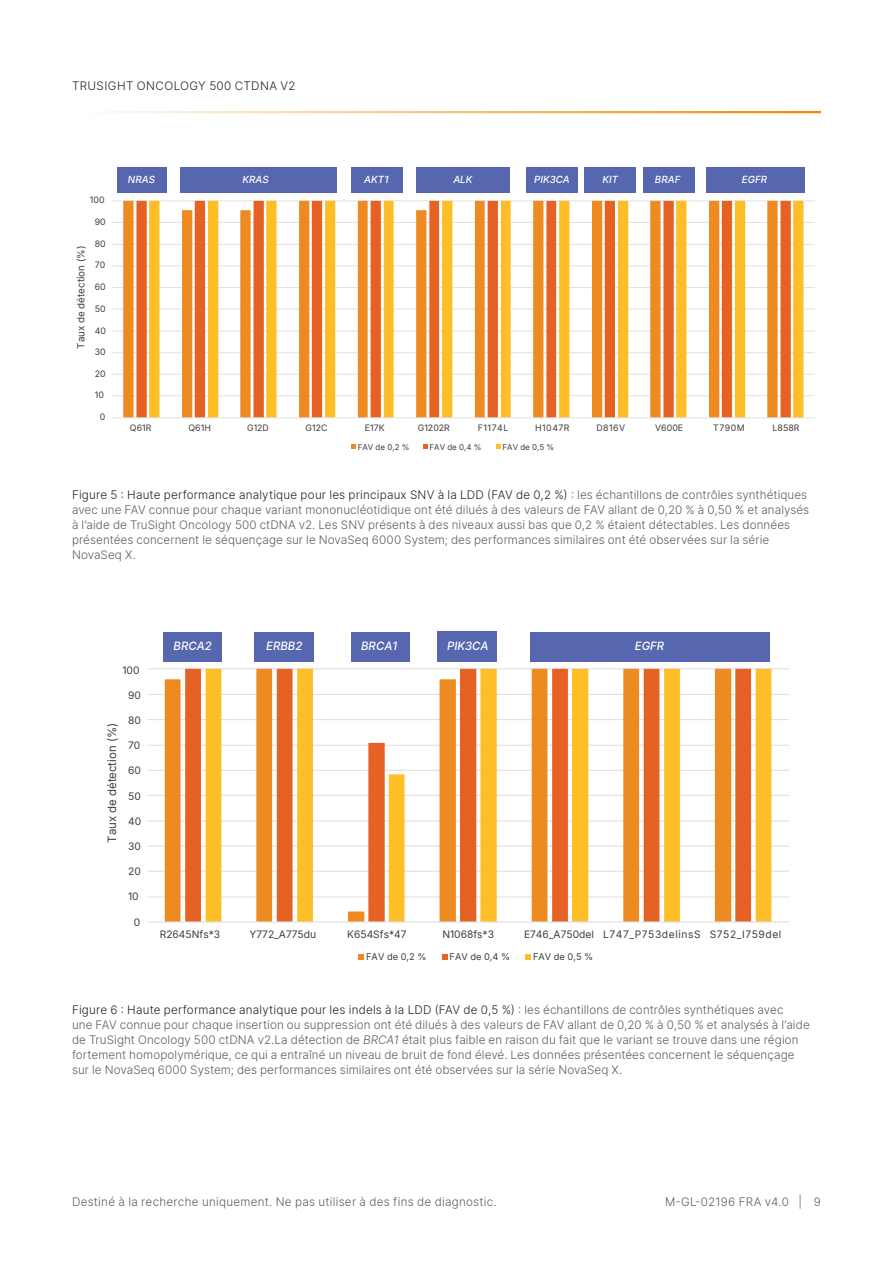
<style>
.page{position:relative;width:893px;height:1263px;background:#fff}
.page>*{position:absolute;margin:0;border:0;box-sizing:border-box;transform-origin:0 0}
.t1{font:300 11.7px/15px "Inter";letter-spacing:.01em;color:#5c5c5c}
.t2{font:300 11.7px "Inter";letter-spacing:.035em;color:#231f20}
.t3{font:italic 500 11.4px "Inter";color:#fff}
.t4{font:11.4px "Inter";color:#3e3e3f}
.t5{font:10.2px "Inter";color:#3e3e3f}
.t6{font:10.2px "Inter";letter-spacing:.055em;color:#3e3e3f}
.t7{font:italic 500 9.75px "Inter";color:#fff}
.t8{font:9.75px "Inter";color:#3e3e3f}
.t9{font:9.3px "Inter";color:#3e3e3f}
.t10{font:8.85px "Inter";color:#3e3e3f}
.t11{font:7.95px "Inter";color:#3e3e3f}
.s1{color:#231f20}
.s2{font-style:italic}
</style>
<div class="page">
<hr style="left:72px;top:111px;width:749px;height:2px;background:#ed8b00">
<hr style="left:112px;top:395px;width:703px;height:1px;background:#e0e1e0">
<hr style="left:112px;top:374px;width:703px;height:1px;background:#e0e1e0">
<hr style="left:112px;top:352px;width:703px;height:1px;background:#e0e1e0">
<hr style="left:112px;top:331px;width:703px;height:1px;background:#e0e1e0">
<hr style="left:112px;top:309px;width:703px;height:1px;background:#e0e1e0">
<hr style="left:112px;top:287px;width:703px;height:1px;background:#e0e1e0">
<hr style="left:112px;top:265px;width:703px;height:1px;background:#e0e1e0">
<hr style="left:112px;top:244px;width:703px;height:1px;background:#e0e1e0">
<hr style="left:112px;top:222px;width:703px;height:1px;background:#e0e1e0">
<hr style="left:112px;top:200px;width:703px;height:1px;background:#e0e1e0">
<svg style="left:149px;top:201px;width:654px;height:216px"></svg>
<hr style="left:112px;top:417px;width:703px;height:1px;background:#e0e1e0">
<svg style="left:351px;top:445px;width:5px;height:4px"></svg>
<svg style="left:423px;top:445px;width:5px;height:4px"></svg>
<svg style="left:496px;top:445px;width:5px;height:4px"></svg>
<div style="left:117px;top:167px;width:50px;height:26px;background:#5666af"></div>
<div style="left:180px;top:167px;width:157px;height:26px;background:#5666af"></div>
<div style="left:707px;top:167px;width:98px;height:26px;background:#5666af"></div>
<div style="left:643px;top:167px;width:51px;height:26px;background:#5666af"></div>
<div style="left:585px;top:167px;width:51px;height:26px;background:#5666af"></div>
<div style="left:526px;top:167px;width:51px;height:26px;background:#5666af"></div>
<div style="left:417px;top:167px;width:93px;height:26px;background:#5666af"></div>
<div style="left:351px;top:167px;width:52px;height:26px;background:#5666af"></div>
<hr style="left:147px;top:896px;width:642px;height:1px;background:#e0e1e0">
<hr style="left:147px;top:871px;width:642px;height:1px;background:#e0e1e0">
<hr style="left:147px;top:845px;width:642px;height:2px;background:#e0e1e0">
<hr style="left:147px;top:820px;width:642px;height:2px;background:#e0e1e0">
<hr style="left:147px;top:795px;width:642px;height:1px;background:#e0e1e0">
<hr style="left:147px;top:770px;width:642px;height:1px;background:#e0e1e0">
<hr style="left:147px;top:745px;width:642px;height:1px;background:#e0e1e0">
<hr style="left:147px;top:719px;width:642px;height:1px;background:#e0e1e0">
<hr style="left:147px;top:694px;width:642px;height:1px;background:#e0e1e0">
<hr style="left:147px;top:668px;width:642px;height:1px;background:#e0e1e0">
<svg style="left:165px;top:669px;width:20px;height:252px;fill:#ed8b22"></svg>
<svg style="left:185px;top:669px;width:21px;height:252px;fill:#e66124"></svg>
<svg style="left:206px;top:669px;width:565px;height:252px"></svg>
<hr style="left:147px;top:921px;width:642px;height:1px;background:#e0e1e0">
<svg style="left:359px;top:954px;width:5px;height:6px"></svg>
<svg style="left:442px;top:954px;width:6px;height:6px"></svg>
<svg style="left:526px;top:954px;width:5px;height:6px"></svg>
<div style="left:163px;top:632px;width:59px;height:29px;background:#5666af"></div>
<div style="left:351px;top:632px;width:58px;height:29px;background:#5666af"></div>
<div style="left:530px;top:632px;width:240px;height:29px;background:#5666af"></div>
<div style="left:438px;top:631px;width:59px;height:31px;background:#5666af"></div>
<div style="left:254px;top:632px;width:60px;height:29px;background:#5666af"></div>
<p class="t2" style="left:72px;top:77px;width:225px">TRUSIGHT ONCOLOGY 500 CTDNA V2</p>
<p class="t10" style="left:90px;top:193px;width:16px">100</p>
<p class="t8" style="left:74px;top:349px;width:105px;rotate:-90deg">Taux de détection (%)</p>
<p class="t10" style="left:95px;top:215px;width:13px">90</p>
<p class="t10" style="left:95px;top:237px;width:13px">80</p>
<p class="t10" style="left:95px;top:259px;width:12px">70</p>
<p class="t10" style="left:95px;top:280px;width:13px">60</p>
<p class="t10" style="left:95px;top:302px;width:12px">50</p>
<p class="t10" style="left:95px;top:324px;width:13px">40</p>
<p class="t10" style="left:95px;top:345px;width:13px">30</p>
<p class="t10" style="left:95px;top:367px;width:12px">20</p>
<p class="t10" style="left:95px;top:388px;width:11px">10</p>
<p class="t10" style="left:100px;top:410px;width:7px">0</p>
<p class="t7" style="left:128px;top:172px;width:29px">NRAS</p>
<p class="t7" style="left:242px;top:172px;width:28px">KRAS</p>
<p class="t7" style="left:364px;top:172px;width:26px">AKT1</p>
<p class="t7" style="left:453px;top:172px;width:21px">ALK</p>
<p class="t7" style="left:534px;top:172px;width:37px">PIK3CA</p>
<p class="t7" style="left:602px;top:172px;width:17px">KIT</p>
<p class="t7" style="left:655px;top:172px;width:27px">BRAF</p>
<p class="t7" style="left:742px;top:172px;width:27px">EGFR</p>
<p class="t10" style="left:130px;top:421px;width:23px">Q61R</p>
<p class="t10" style="left:189px;top:421px;width:24px">Q61H</p>
<p class="t10" style="left:247px;top:421px;width:23px">G12D</p>
<p class="t10" style="left:306px;top:421px;width:23px">G12C</p>
<p class="t10" style="left:365px;top:421px;width:21px">E17K</p>
<p class="t10" style="left:418px;top:421px;width:34px">G1202R</p>
<p class="t10" style="left:478px;top:421px;width:32px">F1174L</p>
<p class="t10" style="left:535px;top:421px;width:36px">H1047R</p>
<p class="t10" style="left:596px;top:421px;width:30px">D816V</p>
<p class="t10" style="left:655px;top:421px;width:29px">V600E</p>
<p class="t10" style="left:713px;top:421px;width:33px">T790M</p>
<p class="t10" style="left:772px;top:421px;width:28px">L858R</p>
<p class="t11" style="left:358px;top:441px;width:53px">FAV de 0,2 %</p>
<p class="t11" style="left:429px;top:441px;width:54px">FAV de 0,4 %</p>
<p class="t11" style="left:503px;top:441px;width:53px">FAV de 0,5 %</p>
<p class="t1" style="left:72px;top:487px;width:739px"><span class="s1">Figure 5 : Haute performance analytique pour les principaux SNV à la LDD (FAV de 0,2 %)</span> : les échantillons de contrôles synthétiques avec une FAV connue pour chaque variant mononucléotidique ont été dilués à des valeurs de FAV allant de 0,20 % à 0,50 % et analysés à l’aide de TruSight Oncology 500 ctDNA v2. Les SNV présents à des niveaux aussi bas que 0,2 % étaient détectables. Les données présentées concernent le séquençage sur le NovaSeq 6000 System; des performances similaires ont été observées sur la série NovaSeq X.</p>
<p class="t5" style="left:122px;top:662px;width:19px">100</p>
<p class="t4" style="left:104px;top:843px;width:121px;rotate:-90deg">Taux de détection (%)</p>
<p class="t5" style="left:128px;top:687px;width:14px">90</p>
<p class="t5" style="left:128px;top:713px;width:14px">80</p>
<p class="t5" style="left:128px;top:738px;width:14px">70</p>
<p class="t5" style="left:128px;top:763px;width:14px">60</p>
<p class="t5" style="left:128px;top:788px;width:14px">50</p>
<p class="t5" style="left:128px;top:814px;width:15px">40</p>
<p class="t5" style="left:128px;top:839px;width:14px">30</p>
<p class="t5" style="left:128px;top:864px;width:14px">20</p>
<p class="t5" style="left:128px;top:889px;width:12px">10</p>
<p class="t5" style="left:134px;top:915px;width:8px">0</p>
<p class="t3" style="left:174px;top:637px;width:40px">BRCA2</p>
<p class="t3" style="left:266px;top:637px;width:38px">ERBB2</p>
<p class="t3" style="left:361px;top:637px;width:38px">BRCA1</p>
<p class="t3" style="left:447px;top:637px;width:43px">PIK3CA</p>
<p class="t3" style="left:635px;top:637px;width:31px">EGFR</p>
<p class="t5" style="left:160px;top:927px;width:62px">R2645Nfs*3</p>
<p class="t5" style="left:249px;top:927px;width:68px">Y772_A775du</p>
<p class="t5" style="left:347px;top:927px;width:61px">K654Sfs*47</p>
<p class="t5" style="left:442px;top:927px;width:53px">N1068fs*3</p>
<p class="t6" style="left:524px;top:927px;width:259px">E746_A750del L747_P753delinsS S752_I759del</p>
<p class="t9" style="left:366px;top:950px;width:62px">FAV de 0,2 %</p>
<p class="t9" style="left:450px;top:950px;width:62px">FAV de 0,4 %</p>
<p class="t9" style="left:533px;top:950px;width:62px">FAV de 0,5 %</p>
<p class="t1" style="left:72px;top:1002px;width:739px"><span class="s1">Figure 6 : Haute performance analytique pour les indels à la LDD (FAV de 0,5 %)</span> : les échantillons de contrôles synthétiques avec<br>une FAV connue pour chaque insertion ou suppression ont été dilués à des valeurs de FAV allant de 0,20 % à 0,50 % et analysés à l’aide de TruSight Oncology 500 ctDNA v2.La détection de <span class="s2">BRCA1</span> était plus faible en raison du fait que le variant se trouve dans une région fortement homopolymérique, ce qui a entraîné un niveau de bruit de fond élevé. Les données présentées concernent le séquençage sur le NovaSeq 6000 System; des performances similaires ont été observées sur la série NovaSeq X.</p>
<p class="t1" style="left:72px;top:1194px;width:426px">Destiné à la recherche uniquement. Ne pas utiliser à des fins de diagnostic.</p>
<p class="t1" style="left:665px;top:1194px;width:157px">M-GL-02196 FRA v4.0 | 9</p>
</div>
